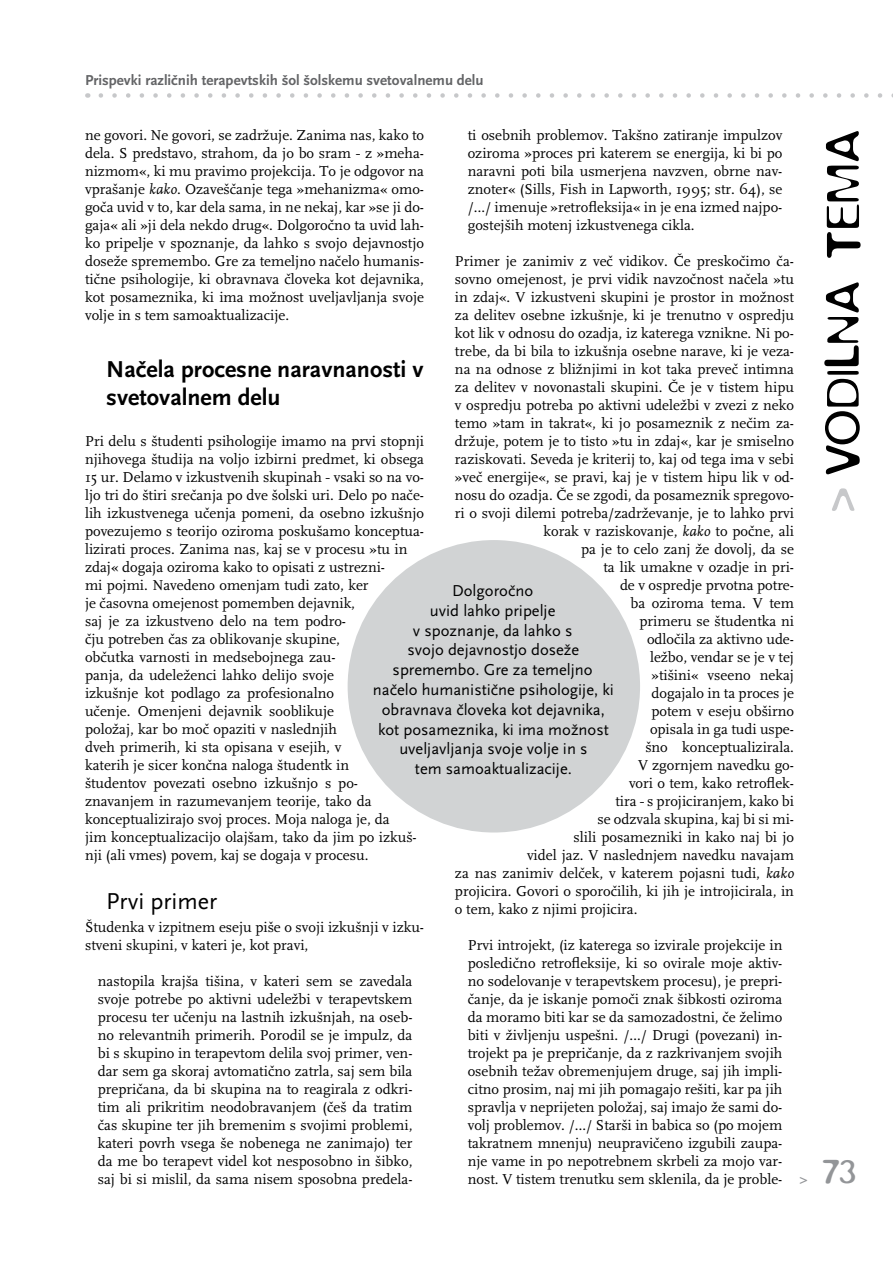
<style>
.page{position:relative;width:893px;height:1263px;background:#fff}
.page>*{position:absolute;margin:0;border:0;box-sizing:border-box;transform-origin:0 0}
.t1{font:300 52.5px "Blur";color:#000}
.t2{font:300 37.5px "Blur";color:#939598}
.t3{font:700 24px/27.8px "AE Scala Sans";color:#000}
.t4{font:24px "AE Scala Sans";color:#000}
.t5{font:16.5px/19.8px "AE Scala Sans";color:#000;text-align:center}
.t6{font:15px/18px "AE Scala";color:#000;text-align:justify}
.t7{font:700 15px "AE Scala Sans";color:#636466}
.t8{font:700 15px "AE Scala";color:#939598}
.s1{font-style:italic}
</style>
<div class="page">
<svg style="left:832px;top:488px;width:22px;height:23px"></svg>
<svg style="left:101px;top:93px;width:792px;height:5px"></svg>
<div style="left:348px;top:540px;width:292px;height:292px;background:#d1d3d4;border-radius:50%"></div>
<p class="t7" style="left:85px;top:72px;width:400px">Prispevki različnih terapevtskih šol šolskemu svetovalnemu delu</p>
<p class="t6" style="left:468px;top:126px;width:316px">ti osebnih problemov. Takšno zatiranje impulzov oziroma »proces pri katerem se energija, ki bi po naravni poti bila usmerjena navzven, obrne nav&shy;znoter« (Sills, Fish in Lapworth, 1995; str. 64), se /…/ imenuje »retrofleksija« in je ena izmed najpo&shy;gostejših motenj izkustvenega cikla.</p>
<p class="t6" style="left:455px;top:252px;width:340px">Primer je zanimiv z več vidikov. Če preskočimo ča-</p>
<p class="t6" style="left:455px;top:270px;width:341px">sovno omejenost, je prvi vidik navzočnost načela »tu</p>
<p class="t6" style="left:455px;top:288px;width:341px">in zdaj«. V izkustveni skupini je prostor in možnost</p>
<p class="t6" style="left:455px;top:306px;width:341px">za delitev osebne izkušnje, ki je trenutno v ospredju</p>
<p class="t6" style="left:455px;top:324px;width:340px">kot lik v odnosu do ozadja, iz katerega vznikne. Ni po-</p>
<p class="t6" style="left:455px;top:342px;width:340px">trebe, da bi bila to izkušnja osebne narave, ki je veza-</p>
<p class="t6" style="left:455px;top:360px;width:341px">na na odnose z bližnjimi in kot taka preveč intimna</p>
<p class="t6" style="left:455px;top:378px;width:340px">za delitev v novonastali skupini. Če je v tistem hipu</p>
<p class="t6" style="left:455px;top:396px;width:341px">v ospredju potreba po aktivni udeležbi v zvezi z neko</p>
<p class="t6" style="left:455px;top:414px;width:340px">temo »tam in takrat«, ki jo posameznik z nečim za-</p>
<p class="t6" style="left:455px;top:432px;width:340px">držuje, potem je to tisto »tu in zdaj«, kar je smiselno</p>
<p class="t6" style="left:455px;top:450px;width:341px">raziskovati. Seveda je kriterij to, kaj od tega ima v sebi</p>
<p class="t6" style="left:455px;top:468px;width:340px">»več energije«, se pravi, kaj je v tistem hipu lik v od-</p>
<p class="t6" style="left:455px;top:486px;width:341px">nosu do ozadja. Če se zgodi, da posameznik spregovo-</p>
<p class="t6" style="left:455px;top:504px;width:341px">ri o svoji dilemi potreba/zadrževanje, je to lahko prvi</p>
<p class="t6" style="left:543px;top:522px;width:252px">korak v raziskovanje, <span class="s1">kako</span> to počne, ali</p>
<p class="t6" style="left:581px;top:540px;width:215px">pa je to celo zanj že dovolj, da se</p>
<p class="t6" style="left:603px;top:558px;width:192px">ta lik umakne v ozadje in pri-</p>
<p class="t6" style="left:620px;top:576px;width:175px">de v ospredje prvotna potre-</p>
<p class="t6" style="left:630px;top:594px;width:165px">ba oziroma tema. V tem</p>
<p class="t6" style="left:639px;top:612px;width:156px">primeru se študentka ni</p>
<p class="t6" style="left:647px;top:630px;width:148px">odločila za aktivno ude-</p>
<p class="t6" style="left:650px;top:648px;width:146px">ležbo, vendar se je v tej</p>
<p class="t6" style="left:651px;top:666px;width:144px">»tišini« vseeno nekaj</p>
<p class="t6" style="left:651px;top:684px;width:144px">dogajalo in ta proces je</p>
<p class="t6" style="left:651px;top:702px;width:144px">potem v eseju obširno</p>
<p class="t6" style="left:650px;top:720px;width:145px">opisala in ga tudi uspe-</p>
<p class="t6" style="left:645px;top:738px;width:150px">šno konceptualizirala.</p>
<p class="t6" style="left:638px;top:756px;width:158px">V zgornjem navedku go-</p>
<p class="t6" style="left:629px;top:774px;width:166px">vori o tem, kako retroflek-</p>
<p class="t6" style="left:615px;top:792px;width:180px">tira – s projiciranjem, kako bi</p>
<p class="t6" style="left:597px;top:810px;width:198px">se odzvala skupina, kaj bi si mi-</p>
<p class="t6" style="left:573px;top:828px;width:222px">slili posamezniki in kako naj bi jo</p>
<p class="t6" style="left:527px;top:846px;width:269px">videl jaz. V naslednjem navedku navajam</p>
<p class="t6" style="left:455px;top:864px;width:341px">za nas zanimiv delček, v katerem pojasni tudi, <span class="s1">kako</span></p>
<p class="t6" style="left:455px;top:882px;width:340px">projicira. Govori o sporočilih, ki jih je introjicirala, in</p>
<p class="t6" style="left:455px;top:900px;width:184px">o tem, kako z njimi projicira.</p>
<p class="t6" style="left:468px;top:936px;width:316px">Prvi introjekt, (iz katerega so izvirale projekcije in posledično retrofleksije, ki so ovirale moje aktiv&shy;no sodelovanje v terapevtskem procesu), je prepri&shy;čanje, da je iskanje pomoči znak šibkosti oziroma da moramo biti kar se da samozadostni, če želimo biti v življenju uspešni. /…/ Drugi (povezani) in&shy;trojekt pa je prepričanje, da z razkrivanjem svojih osebnih težav obremenjujem druge, saj jih impli&shy;citno prosim, naj mi jih pomagajo rešiti, kar pa jih spravlja v neprijeten položaj, saj imajo že sami do&shy;volj problemov. /…/ Starši in babica so (po mojem takratnem mnenju) neupravičeno izgubili zaupa&shy;nje vame in po nepotrebnem skrbeli za mojo var&shy;nost. V tistem trenutku sem sklenila, da je proble-</p>
<p class="t6" style="left:85px;top:126px;width:341px">ne govori. Ne govori, se zadržuje. Zanima nas, kako to dela. S predstavo, strahom, da jo bo sram – z »meha&shy;nizmom«, ki mu pravimo projekcija. To je odgovor na vprašanje <span class="s1">kako</span>. Ozaveščanje tega »mehanizma« omo&shy;goča uvid v to, kar dela sama, in ne nekaj, kar »se ji do&shy;gaja« ali »ji dela nekdo drug«. Dolgoročno ta uvid lah&shy;ko pripelje v spoznanje, da lahko s svojo dejavnostjo doseže spremembo. Gre za temeljno načelo humanis&shy;tične psihologije, ki obravnava človeka kot dejavnika, kot posameznika, ki ima možnost uveljavljanja svoje volje in s tem samoaktualizacije.</p>
<h3 class="t3" style="left:106px;top:356px;width:319px">Načela procesne naravnanosti v svetovalnem delu</h3>
<p class="t6" style="left:85px;top:432px;width:341px;text-align:left">Pri delu s študenti psihologije imamo na prvi stopnji njihovega študija na voljo izbirni predmet, ki obsega 15 ur. Delamo v izkustvenih skupinah – vsaki so na vo&shy;ljo tri do štiri srečanja po dve šolski uri. Delo po nače&shy;lih izkustvenega učenja pomeni, da osebno izkušnjo povezujemo s teorijo oziroma poskušamo konceptua&shy;lizirati proces. Zanima nas, kaj se v procesu »tu in zdaj« dogaja oziroma kako to opisati z ustrezni-<br>mi pojmi. Navedeno omenjam tudi zato, ker<br>je časovna omejenost pomemben dejavnik,<br>saj je za izkustveno delo na tem podro-<br>čju potreben čas za oblikovanje skupine,<br>občutka varnosti in medsebojnega zau-<br>panja, da udeleženci lahko delijo svoje<br>izkušnje kot podlago za profesionalno<br>učenje. Omenjeni dejavnik sooblikuje<br>položaj, kar bo moč opaziti v naslednjih<br>dveh primerih, ki sta opisana v esejih, v<br>katerih je sicer končna naloga študentk in<br>študentov povezati osebno izkušnjo s po&shy;znavanjem in razumevanjem teorije, tako da konceptualizirajo svoj proces. Moja naloga je, da<br>jim konceptualizacijo olajšam, tako da jim po izkuš&shy;nji (ali vmes) povem, kaj se dogaja v procesu.</p>
<h3 class="t4" style="left:106px;top:888px;width:112px">Prvi primer</h3>
<p class="t6" style="left:85px;top:918px;width:340px">Študenka v izpitnem eseju piše o svoji izkušnji v izku&shy;stveni skupini, v kateri je, kot pravi,</p>
<p class="t6" style="left:98px;top:972px;width:316px">nastopila krajša tišina, v kateri sem se zavedala svoje potrebe po aktivni udeležbi v terapevtskem procesu ter učenju na lastnih izkušnjah, na oseb&shy;no relevantnih primerih. Porodil se je impulz, da bi s skupino in terapevtom delila svoj primer, ven&shy;dar sem ga skoraj avtomatično zatrla, saj sem bila prepričana, da bi skupina na to reagirala z odkri&shy;tim ali prikritim neodobravanjem (češ da tratim čas skupine ter jih bremenim s svojimi problemi, kateri povrh vsega še nobenega ne zanimajo) ter da me bo terapevt videl kot nesposobno in šibko, saj bi si mislil, da sama nisem sposobna predela-</p>
<p class="t5" style="left:373px;top:581px;width:243px">Dolgoročno<br>uvid lahko pripelje<br>v spoznanje, da lahko s<br>svojo dejavnostjo doseže spremembo. Gre za temeljno načelo humanistične psihologije, ki obravnava človeka kot dejavnika, kot posameznika, ki ima možnost uveljavljanja svoje volje in s<br>tem samoaktualizacije.</p>
<p class="t8" style="left:799px;top:1170px;width:10px">&gt;</p>
<h1 class="t1" style="left:813px;top:475px;width:347px;rotate:-90deg">VODILNA TEMA</h1>
<h2 class="t2" style="left:821px;top:1151px;width:36px">73</h2>
</div>
